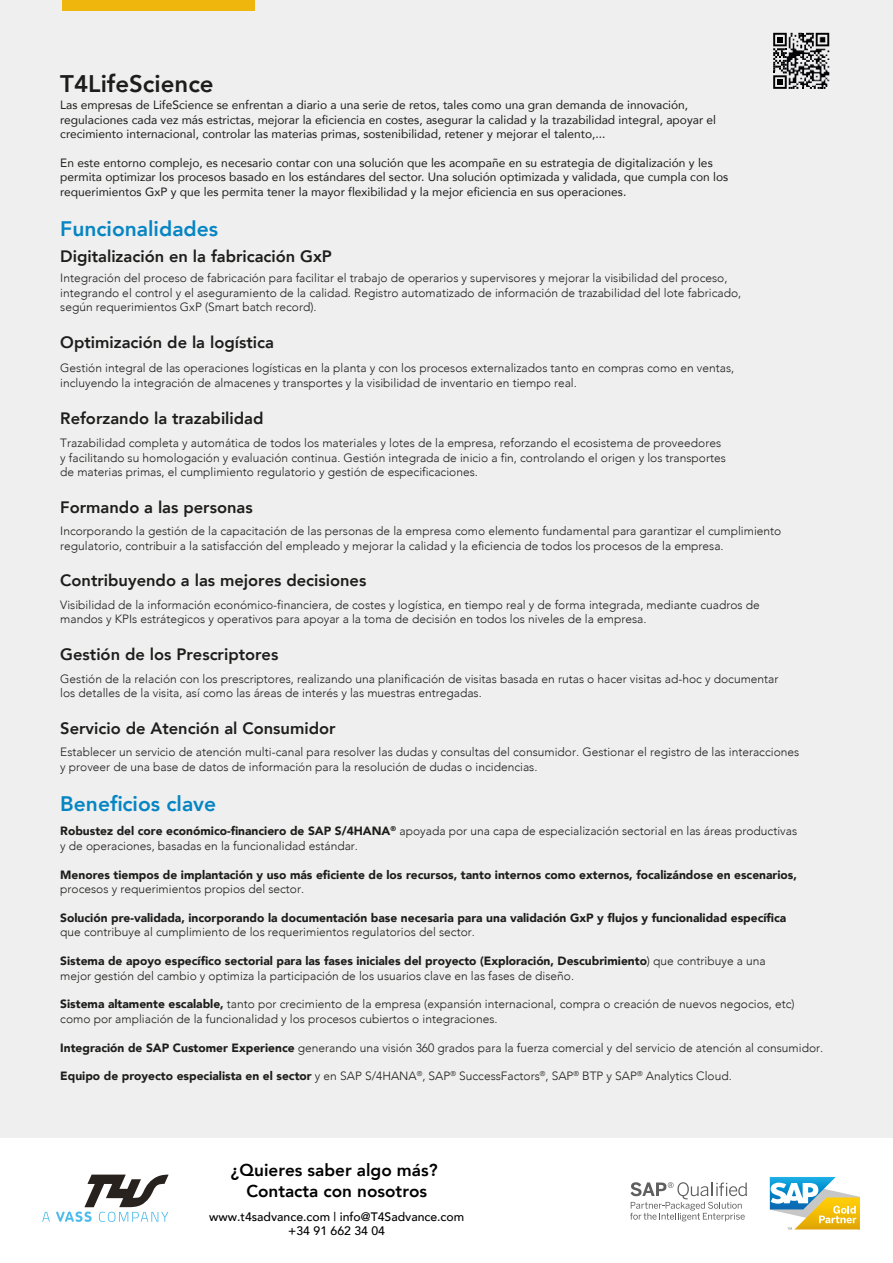
<style>
.page{position:relative;width:893px;height:1263px;background:#fff}
.page>*{position:absolute;margin:0;border:0;box-sizing:border-box;transform-origin:0 0}
.t1{font:800 24px "Avenir";color:#1d1e1c}
.t2{font:800 21px "Avenir";color:#0685c3}
.t3{font:800 17.1px/20.5px "Avenir";color:#000;text-align:center}
.t4{font:800 16.5px "Avenir";color:#1d1e1c}
.t5{font:500 12.3px/14.7px "Avenir";color:#000;text-align:center}
.t6{font:300 12px/14.4px "Avenir";color:#1d1e1c}
.t7{font:300 12px/14.4px "Avenir";color:#1d1d1b}
.t8{font:12px/14.4px "Avenir";color:#1d1d1b}
.t9{font:900 12px "Avenir";color:#1d1d1b}
.s1{font-weight:900}
</style>
<div class="page">
<div style="left:0;top:0;width:893px;height:1138px;background:#efefef"></div>
<div style="left:62px;top:0;width:192px;height:11px;background:#efb70d"></div>
<svg style="left:630px;top:1182px;width:117px;height:39px"></svg>
<svg style="left:770px;top:1177px;width:90px;height:53px"></svg>
<svg style="left:42px;top:1212px;width:8px;height:10px"></svg>
<svg style="left:56px;top:1174px;width:113px;height:48px"></svg>
<svg style="left:773px;top:32px;width:57px;height:57px"></svg>
<img style="left:787px;top:35px;width:42px;height:52px">
<h1 class="t1" style="left:60px;top:73px;width:155px">T4LifeScience</h1>
<p class="t8" style="left:60px;top:99px;width:657px">Las empresas de LifeScience se enfrentan a diario a una serie de retos, tales como una gran demanda de innovación, regulaciones cada vez más estrictas, mejorar la eficiencia en costes, asegurar la calidad y la trazabilidad integral, apoyar el crecimiento internacional, controlar las materias primas, sostenibilidad, retener y mejorar el talento,...</p>
<p class="t8" style="left:60px;top:157px;width:669px">En este entorno complejo, es necesario contar con una solución que les acompañe en su estrategia de digitalización y les permita optimizar los procesos basado en los estándares del sector. Una solución optimizada y validada, que cumpla con los requerimientos GxP y que les permita tener la mayor flexibilidad y la mejor eficiencia en sus operaciones.</p>
<h2 class="t2" style="left:60px;top:220px;width:159px">Funcionalidades</h2>
<h3 class="t4" style="left:60px;top:250px;width:273px">Digitalización en la fabricación GxP</h3>
<p class="t6" style="left:60px;top:272px;width:682px">Integración del proceso de fabricación para facilitar el trabajo de operarios y supervisores y mejorar la visibilidad del proceso, integrando el control y el aseguramiento de la calidad. Registro automatizado de información de trazabilidad del lote fabricado, según requerimientos GxP (Smart batch record).</p>
<h3 class="t4" style="left:60px;top:335px;width:215px">Optimización de la logística</h3>
<p class="t6" style="left:60px;top:362px;width:675px">Gestión integral de las operaciones logísticas en la planta y con los procesos externalizados tanto en compras como en ventas, incluyendo la integración de almacenes y transportes y la visibilidad de inventario en tiempo real.</p>
<h3 class="t4" style="left:60px;top:411px;width:205px">Reforzando la trazabilidad</h3>
<p class="t6" style="left:60px;top:437px;width:667px">Trazabilidad completa y automática de todos los materiales y lotes de la empresa, reforzando el ecosistema de proveedores y facilitando su homologación y evaluación continua. Gestión integrada de inicio a fin, controlando el origen y los transportes de materias primas, el cumplimiento regulatorio y gestión de especificaciones.</p>
<h3 class="t4" style="left:60px;top:500px;width:194px">Formando a las personas</h3>
<p class="t6" style="left:60px;top:525px;width:723px">Incorporando la gestión de la capacitación de las personas de la empresa como elemento fundamental para garantizar el cumplimiento regulatorio, contribuir a la satisfacción del empleado y mejorar la calidad y la eficiencia de todos los procesos de la empresa.</p>
<h3 class="t4" style="left:60px;top:574px;width:308px">Contribuyendo a las mejores decisiones</h3>
<p class="t6" style="left:60px;top:599px;width:701px">Visibilidad de la información económico-financiera, de costes y logística, en tiempo real y de forma integrada, mediante cuadros de mandos y KPIs estrátegicos y operativos para apoyar a la toma de decisión en todos los niveles de la empresa.</p>
<h3 class="t4" style="left:60px;top:647px;width:220px">Gestión de los Prescriptores</h3>
<p class="t6" style="left:60px;top:672px;width:720px">Gestión de la relación con los prescriptores, realizando una planificación de visitas basada en rutas o hacer visitas ad-hoc y documentar los detalles de la visita, así como las áreas de interés y las muestras entregadas.</p>
<h3 class="t4" style="left:60px;top:721px;width:277px">Servicio de Atención al Consumidor</h3>
<p class="t6" style="left:60px;top:746px;width:740px">Establecer un servicio de atención multi-canal para resolver las dudas y consultas del consumidor. Gestionar el registro de las interacciones y proveer de una base de datos de información para la resolución de dudas o incidencias.</p>
<h2 class="t2" style="left:60px;top:787px;width:157px">Beneficios clave</h2>
<p class="t7" style="left:60px;top:825px;width:738px"><span class="s1">Robustez del core económico-financiero de SAP S/4HANA</span><sup>®</sup> apoyada por una capa de especialización sectorial en las áreas productivas y de operaciones, basadas en la funcionalidad estándar.</p>
<p class="t9" style="left:60px;top:864px;width:738px">Menores tiempos de implantación y uso más eficiente de los recursos, tanto internos como externos, focalizándose en escenarios,</p>
<p class="t7" style="left:60px;top:883px;width:245px">procesos y requerimientos propios del sector.</p>
<p class="t9" style="left:60px;top:907px;width:728px">Solución pre-validada, incorporando la documentación base necesaria para una validación GxP y flujos y funcionalidad específica</p>
<p class="t7" style="left:60px;top:926px;width:416px">que contribuye al cumplimiento de los requerimientos regulatorios del sector.</p>
<p class="t7" style="left:60px;top:955px;width:707px"><span class="s1">Sistema de apoyo específico sectorial para las fases iniciales del proyecto (Exploración, Descubrimiento</span>) que contribuye a una mejor gestión del cambio y optimiza la participación de los usuarios clave en las fases de diseño.</p>
<p class="t7" style="left:60px;top:998px;width:736px"><span class="s1">Sistema altamente escalable,</span> tanto por crecimiento de la empresa (expansión internacional, compra o creación de nuevos negocios, etc) como por ampliación de la funcionalidad y los procesos cubiertos o integraciones.</p>
<p class="t7" style="left:60px;top:1041px;width:764px"><span class="s1">Integración de SAP Customer Experience</span> generando una visión 360 grados para la fuerza comercial y del servicio de atención al consumidor.</p>
<p class="t7" style="left:60px;top:1070px;width:673px"><span class="s1">Equipo de proyecto especialista en el sector</span> y en SAP S/4HANA<sup>®</sup>, SAP<sup>®</sup> SuccessFactors<sup>®</sup>, SAP<sup>®</sup> BTP y SAP<sup>®</sup> Analytics Cloud.</p>
<h3 class="t3" style="left:231px;top:1161px;width:208px">¿Quieres saber algo más?<br>Contacta con nosotros</h3>
<p class="t5" style="left:209px;top:1210px;width:257px">www.t4sadvance.com | info@T4Sadvance.com +34 91 662 34 04</p>
</div>
